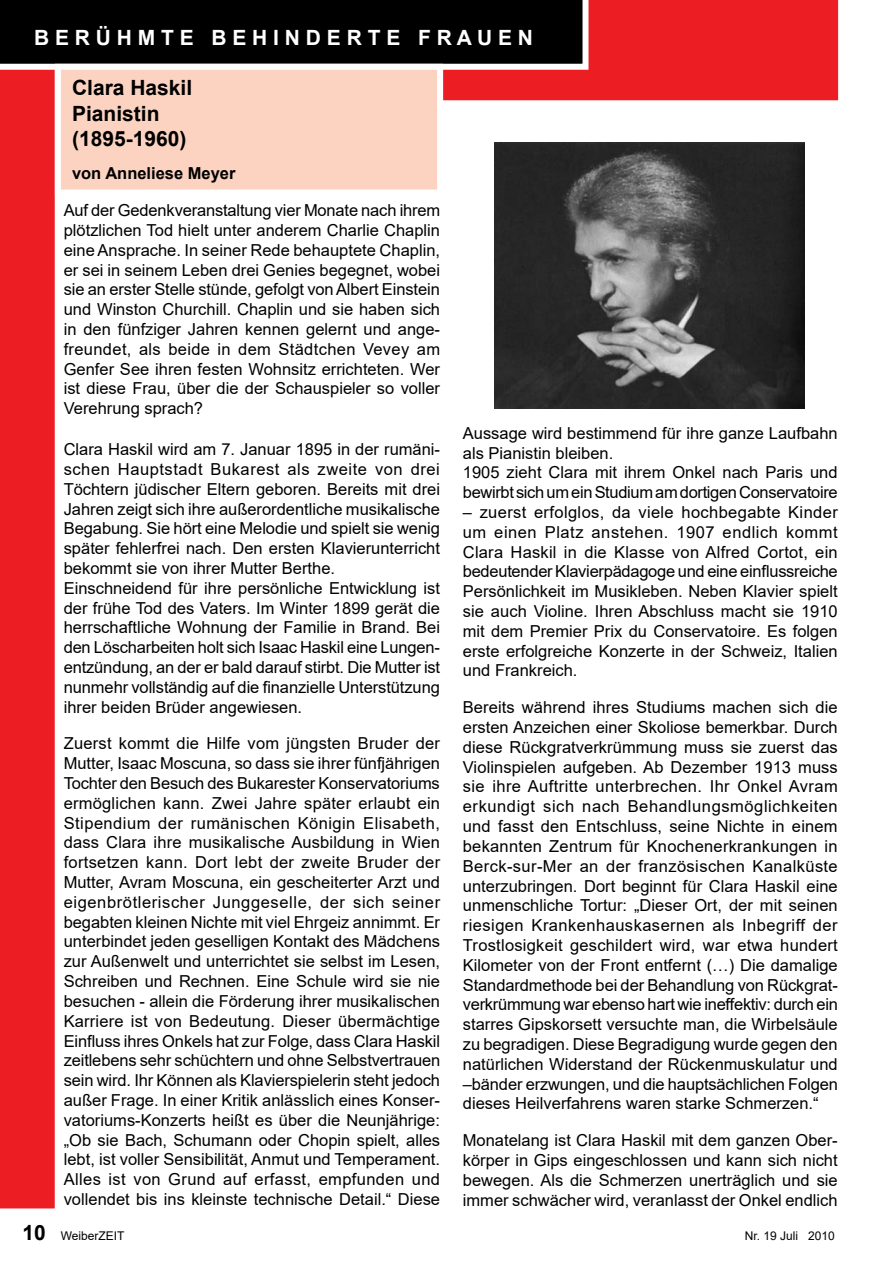
<style>
.page{position:relative;width:893px;height:1263px;background:#fff}
.page>*{position:absolute;margin:0;border:0;box-sizing:border-box;transform-origin:0 0}
.t1{font:700 21px/25.5px "Arial";color:#000}
.t2{font:700 21px "Arial";color:#fff}
.t3{font:16.5px/19.8px "Arial";color:#000;text-align:justify}
.t4{font:16.5px/19.8px "Arial";letter-spacing:-.02em;color:#000}
.t5{font:700 16.5px "Arial";color:#000}
.t6{font:12px "Arial";color:#000}
.s1{font-weight:700;font-size:21px}
</style>
<div class="page">
<div style="left:443px;top:0;width:396px;height:101px;background:#ed1d24"></div>
<div style="left:0;top:70px;width:55px;height:1139px;background:#ed1d24"></div>
<div style="left:0;top:0;width:588px;height:70px;background:#000"></div>
<img style="left:494px;top:142px;width:311px;height:266px">
<div style="left:55px;top:64px;width:388px;height:132px;background:#fcd3c1;border:6px solid #fff"></div>
<p class="t2" style="left:34px;top:23px;width:500px">B E R Ü H M T E B E H I N D E R T E F R A U E N</p>
<h1 class="t1" style="left:72px;top:75px;width:122px">Clara Haskil<br>Pianistin (1895-1960)</h1>
<p class="t5" style="left:72px;top:161px;width:165px">von Anneliese Meyer</p>
<p class="t3" style="left:64px;top:200px;width:378px">Auf der Gedenkveranstaltung vier Monate nach ihrem plötzlichen Tod hielt unter anderem Charlie Chaplin eine Ansprache. In seiner Rede behauptete Chaplin, er sei in seinem Leben drei Genies begegnet, wobei sie an erster Stelle stünde, gefolgt von Albert Einstein und Winston Churchill. Chaplin und sie haben sich in den fünfziger Jahren kennen gelernt und ange&shy;freundet, als beide in dem Städtchen Vevey am Genfer See ihren festen Wohnsitz errichteten. Wer ist diese Frau, über die der Schauspieler so voller Verehrung sprach?</p>
<p class="t3" style="left:64px;top:439px;width:378px">Clara Haskil wird am 7. Januar 1895 in der rumäni&shy;schen Hauptstadt Bukarest als zweite von drei Töchtern jüdischer Eltern geboren. Bereits mit drei Jahren zeigt sich ihre außerordentliche musikalische Begabung. Sie hört eine Melodie und spielt sie wenig später fehlerfrei nach. Den ersten Klavierunterricht bekommt sie von ihrer Mutter Berthe.</p>
<p class="t3" style="left:64px;top:578px;width:378px">Einschneidend für ihre persönliche Entwicklung ist der frühe Tod des Vaters. Im Winter 1899 gerät die herrschaftliche Wohnung der Familie in Brand. Bei den Löscharbeiten holt sich Isaac Haskil eine Lungen&shy;entzündung, an der er bald darauf stirbt. Die Mutter ist nunmehr vollständig auf die finanzielle Unterstützung ihrer beiden Brüder angewiesen.</p>
<p class="t3" style="left:64px;top:734px;width:378px">Zuerst kommt die Hilfe vom jüngsten Bruder der Mutter, Isaac Moscuna, so dass sie ihrer fünfjährigen Tochter den Besuch des Bukarester Konservatoriums ermöglichen kann. Zwei Jahre später erlaubt ein Stipendium der rumänischen Königin Elisabeth, dass Clara ihre musikalische Ausbildung in Wien fortsetzen kann. Dort lebt der zweite Bruder der Mutter, Avram Moscuna, ein gescheiterter Arzt und eigenbrötlerischer Junggeselle, der sich seiner begabten kleinen Nichte mit viel Ehrgeiz annimmt. Er unterbindet jeden geselligen Kontakt des Mädchens zur Außenwelt und unterrichtet sie selbst im Lesen, Schreiben und Rechnen. Eine Schule wird sie nie besuchen - allein die Förderung ihrer musikalischen Karriere ist von Bedeutung. Dieser übermächtige Einfluss ihres Onkels hat zur Folge, dass Clara Haskil zeitlebens sehr schüchtern und ohne Selbstvertrauen sein wird. Ihr Können als Klavierspielerin steht jedoch außer Frage. In einer Kritik anlässlich eines Konser&shy;vatoriums-Konzerts heißt es über die Neunjährige: „Ob sie Bach, Schumann oder Chopin spielt, alles lebt, ist voller Sensibilität, Anmut und Temperament.<br>Alles ist von Grund auf erfasst, empfunden und vollendet bis ins kleinste technische Detail.“ Diese</p>
<p class="t3" style="left:463px;top:423px;width:376px">Aussage wird bestimmend für ihre ganze Laufbahn als Pianistin bleiben.</p>
<p class="t4" style="left:463px;top:463px;width:376px">1905 zieht Clara mit ihrem Onkel nach Paris und bewirbt sich um ein Studium am dortigen Conservatoire</p>
<p class="t3" style="left:463px;top:502px;width:376px">– zuerst erfolglos, da viele hochbegabte Kinder um einen Platz anstehen. 1907 endlich kommt Clara Haskil in die Klasse von Alfred Cortot, ein bedeutender Klavierpädagoge und eine einflussreiche Persönlichkeit im Musikleben. Neben Klavier spielt sie auch Violine. Ihren Abschluss macht sie 1910 mit dem Premier Prix du Conservatoire. Es folgen erste erfolgreiche Konzerte in der Schweiz, Italien und Frankreich.</p>
<p class="t3" style="left:463px;top:697px;width:377px">Bereits während ihres Studiums machen sich die ersten Anzeichen einer Skoliose bemerkbar. Durch diese Rückgratverkrümmung muss sie zuerst das Violinspielen aufgeben. Ab Dezember 1913 muss sie ihre Auftritte unterbrechen. Ihr Onkel Avram erkundigt sich nach Behandlungsmöglichkeiten und fasst den Entschluss, seine Nichte in einem bekannten Zentrum für Knochenerkrankungen in Berck-sur-Mer an der französischen Kanalküste unterzubringen. Dort beginnt für Clara Haskil eine unmenschliche Tortur: „Dieser Ort, der mit seinen riesigen Krankenhauskasernen als Inbegriff der Trostlosigkeit geschildert wird, war etwa hundert Kilometer von der Front entfernt (…) Die damalige Standardmethode bei der Behandlung von Rückgrat&shy;verkrümmung war ebenso hart wie ineffektiv: durch ein starres Gipskorsett versuchte man, die Wirbelsäule zu begradigen. Diese Begradigung wurde gegen den natürlichen Widerstand der Rückenmuskulatur und –bänder erzwungen, und die hauptsächlichen Folgen dieses Heilverfahrens waren starke Schmerzen.“</p>
<p class="t3" style="left:463px;top:1130px;width:376px">Monatelang ist Clara Haskil mit dem ganzen Ober&shy;körper in Gips eingeschlossen und kann sich nicht bewegen. Als die Schmerzen unerträglich und sie immer schwächer wird, veranlasst der Onkel endlich</p>
<p class="t6" style="left:22px;top:1228px;width:104px"><span class="s1">10</span> WeiberZEIT</p>
<p class="t6" style="left:745px;top:1228px;width:92px">Nr. 19 Juli 2010</p>
</div>
